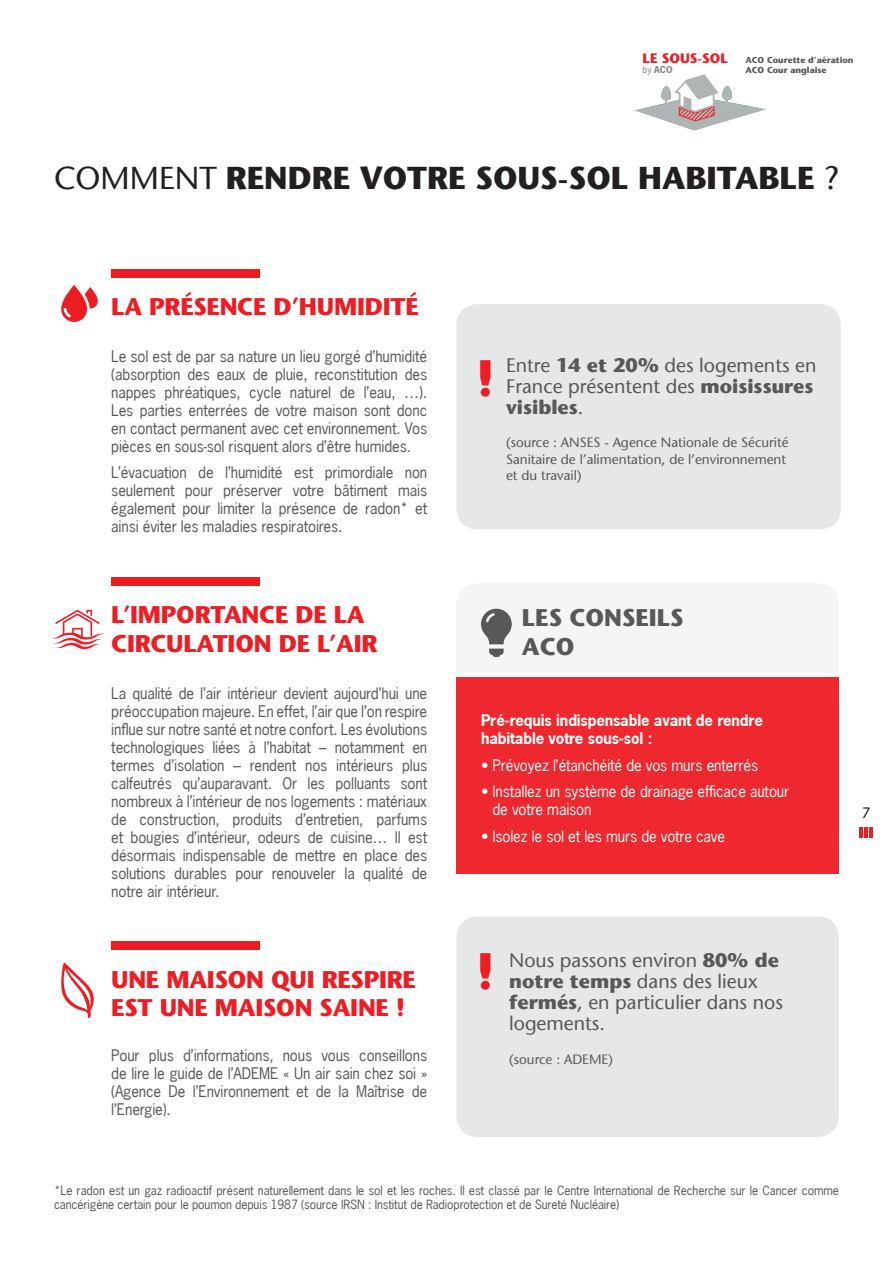
<style>
.page{position:relative;width:893px;height:1263px;background:#fff}
.page>*{position:absolute;margin:0;border:0;box-sizing:border-box;transform-origin:0 0}
.t1{font:700 48.75px "Stone Sans";color:#ee1d23}
.t2{font:700 31.5px "Stone Sans";color:#231f20}
.t3{font:700 24px/28.8px "Stone Sans";letter-spacing:-.01em;color:#ee1d23}
.t4{font:700 24px/28.8px "Stone Sans";color:#57585a}
.t5{font:19.5px/21px "Stone Sans";color:#57585a}
.t6{font:15px/18px "News Gothic";letter-spacing:-.01em;color:#57585a;text-align:justify}
.t7{font:15px/18px "News Gothic";letter-spacing:-.01em;color:#fff}
.t8{font:700 15px/18px "News Gothic";letter-spacing:-.01em;color:#fff}
.t9{font:15px "Stone Sans";color:#231f20}
.t10{font:700 13.65px "Stone Sans";color:#ee1d23}
.t11{font:13.5px/16.2px "Stone Sans";color:#57585a}
.t12{font:12px/14.4px "News Gothic";letter-spacing:-.01em;color:#57585a}
.t13{font:700 9px "News Gothic";color:#808285}
.t14{font:700 8.55px "Stone Sans";color:#57585a}
.s1{font-weight:400}
.s2{font-weight:700}
</style>
<div class="page">
<svg style="left:635px;top:74px;width:131px;height:56px"></svg>
<div style="left:111px;top:269px;width:149px;height:9px;background:#ee1d23"></div>
<div style="left:111px;top:577px;width:149px;height:9px;background:#ee1d23"></div>
<div style="left:111px;top:942px;width:149px;height:8px;background:#ee1d23"></div>
<div style="left:456px;top:916px;width:383px;height:221px;background:#e6e7e9;border-radius:21px"></div>
<div style="left:456px;top:677px;width:383px;height:197px;background:#ee282e"></div>
<svg style="left:481px;top:608px;width:31px;height:49px"></svg>
<div style="left:456px;top:304px;width:385px;height:225px;background:#e6e7e9;border-radius:21px"></div>
<svg style="left:61px;top:963px;width:33px;height:55px"></svg>
<svg style="left:51px;top:610px;width:53px;height:39px"></svg>
<svg style="left:61px;top:285px;width:37px;height:37px"></svg>
<hr style="left:859px;top:828px;width:4px;height:10px;background:#ee1d23">
<hr style="left:864px;top:828px;width:4px;height:10px;background:#ee1d23">
<hr style="left:869px;top:828px;width:4px;height:10px;background:#ee1d23">
<p class="t10" style="left:643px;top:50px;width:87px">LE SOUS-SOL</p>
<p class="t13" style="left:643px;top:64px;width:32px"><span class="s1">by</span> ACO</p>
<p class="t14" style="left:745px;top:55px;width:110px">ACO Courette d’aération</p>
<p class="t14" style="left:745px;top:65px;width:82px">ACO Cour anglaise</p>
<p class="t2" style="left:54px;top:160px;width:786px"><span class="s1">COMMENT</span> RENDRE VOTRE SOUS-SOL HABITABLE <span class="s1">?</span></p>
<p class="t3" style="left:111px;top:292px;width:309px">LA PRÉSENCE D’HUMIDITÉ</p>
<p class="t6" style="left:111px;top:347px;width:317px">Le sol est de par sa nature un lieu gorgé d’humidité (absorption des eaux de pluie, reconstitution des nappes phréatiques, cycle naturel de l’eau, …).<br>Les parties enterrées de votre maison sont donc en contact permanent avec cet environnement. Vos pièces en sous-sol risquent alors d’être humides.</p>
<p class="t6" style="left:111px;top:463px;width:317px">L’évacuation de l’humidité est primordiale non seulement pour préserver votre bâtiment mais également pour limiter la présence de radon* et ainsi éviter les maladies respiratoires.</p>
<p class="t1" style="left:476px;top:350px;width:20px">!</p>
<p class="t5" style="left:506px;top:355px;width:312px">Entre <span class="s2">14 et 20%</span> des logements en<br>France présentent des <span class="s2">moisissures visibles</span>.</p>
<p class="t11" style="left:506px;top:435px;width:284px">(source : ANSES - Agence Nationale de Sécurité<br>Sanitaire de l’alimentation, de l’environnement et du travail)</p>
<p class="t3" style="left:111px;top:600px;width:268px">L’IMPORTANCE DE LA<br>CIRCULATION DE L’AIR</p>
<p class="t6" style="left:111px;top:684px;width:317px">La qualité de l’air intérieur devient aujourd’hui une préoccupation majeure. En effet, l’air que l’on respire influe sur notre santé et notre confort. Les évolutions technologiques liées à l’habitat – notamment en termes d’isolation – rendent nos intérieurs plus calfeutrés qu’auparavant. Or les polluants sont nombreux à l’intérieur de nos logements : matériaux de construction, produits d’entretien, parfums et bougies d’intérieur, odeurs de cuisine… Il est désormais indispensable de mettre en place des solutions durables pour renouveler la qualité de notre air intérieur.</p>
<p class="t3" style="left:111px;top:965px;width:306px">UNE MAISON QUI RESPIRE<br>EST UNE MAISON SAINE !</p>
<p class="t6" style="left:111px;top:1046px;width:317px">Pour plus d’informations, nous vous conseillons de lire le guide de l’ADEME « Un air sain chez soi » (Agence De l’Environnement et de la Maîtrise de l’Energie).</p>
<p class="t4" style="left:522px;top:604px;width:163px">LES CONSEILS<br>ACO</p>
<p class="t8" style="left:481px;top:711px;width:283px">Pré-requis indispensable avant de rendre habitable votre sous-sol :</p>
<p class="t7" style="left:481px;top:756px;width:279px">• Prévoyez l’étanchéité de vos murs enterrés</p>
<p class="t7" style="left:492px;top:782px;width:298px;text-indent:-12px">• Installez un système de drainage efficace autour de votre maison</p>
<p class="t7" style="left:481px;top:827px;width:246px">• Isolez le sol et les murs de votre cave</p>
<p class="t1" style="left:476px;top:943px;width:20px">!</p>
<p class="t5" style="left:509px;top:950px;width:275px">Nous passons environ <span class="s2">80% de notre temps</span> dans des lieux <span class="s2">fermés</span>, en particulier dans nos logements.</p>
<p class="t11" style="left:509px;top:1051px;width:105px">(source : ADEME)</p>
<p class="t9" style="left:862px;top:804px;width:10px">7</p>
<p class="t12" style="left:54px;top:1183px;width:786px">*Le radon est un gaz radioactif présent naturellement dans le sol et les roches. Il est classé par le Centre International de Recherche sur le Cancer comme cancérigène certain pour le poumon depuis 1987 (source IRSN : Institut de Radioprotection et de Sureté Nucléaire)</p>
</div>
